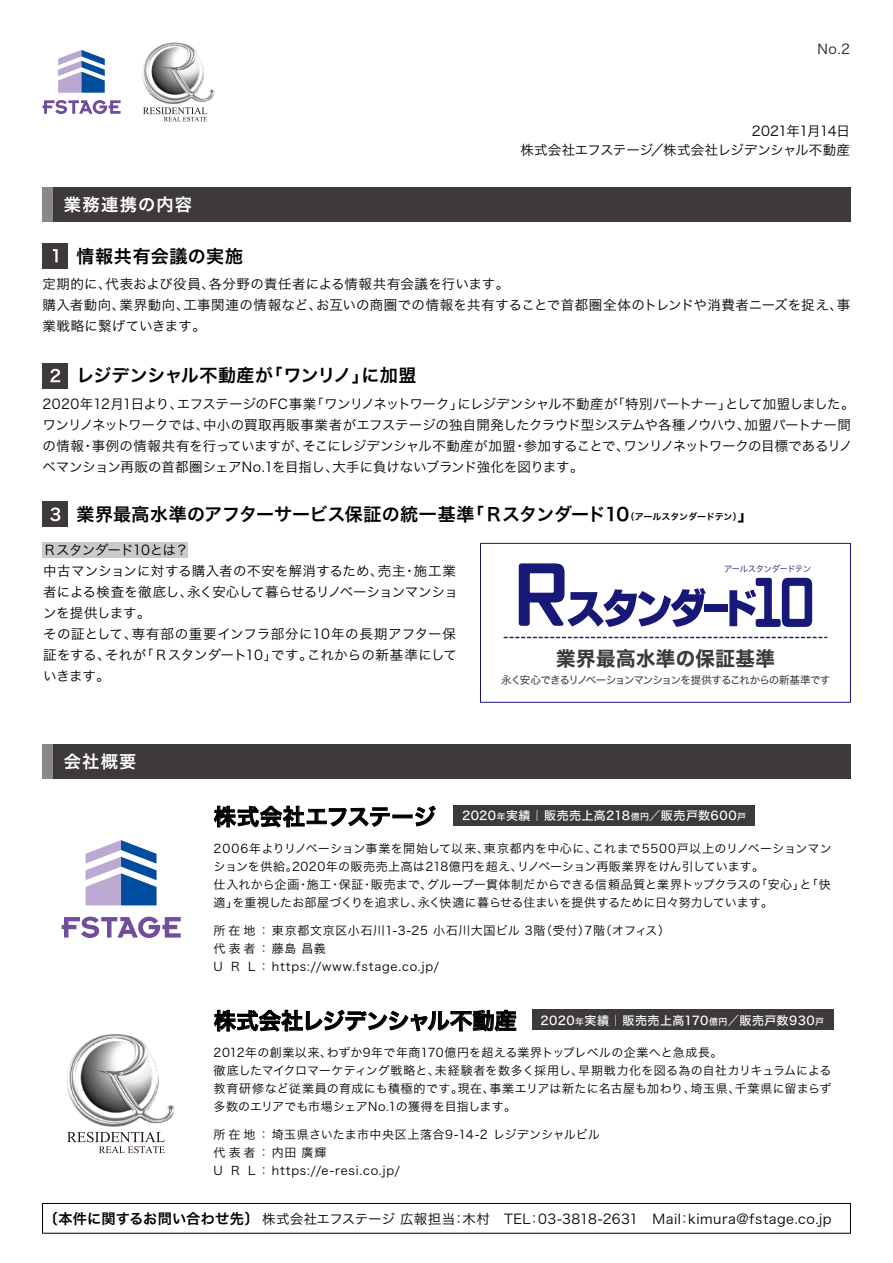
<style>
.page{position:relative;width:893px;height:1263px;background:#fff}
.page>*{position:absolute;margin:0;border:0;box-sizing:border-box;transform-origin:0 0}
.t1{font:22.5px "Hira Kaku Pro N W6";letter-spacing:-.015em;color:#000}
.t2{font:22.5px "Hira Kaku Pro N W6";letter-spacing:.005em;color:#000}
.t3{font:19.95px "Hira Kaku Std W7";letter-spacing:.025em;color:#3e3a39}
.t4{font:18px "Hira Kaku Pro N W6";color:#000}
.t5{font:18px "Hira Kaku Pro N W6";letter-spacing:.035em;color:#000}
.t6{font:17.25px "Hira Kaku Pro N W6";letter-spacing:.075em;color:#fff}
.t7{font:13.5px/21px "Hira Kaku Pro N W3";letter-spacing:-.005em;color:#000}
.t8{font:13.5px/21px "Hira Kaku Pro N W3";letter-spacing:.025em;color:#000}
.t9{font:13.5px "Hira Kaku Pro W3";letter-spacing:.02em;color:#000}
.t10{font:13.5px/19.5px "Hira Kaku Pro W3";letter-spacing:-.03em;color:#000;text-align:right}
.t11{font:13.5px "Hira Kaku Pro W3";color:#231815}
.t12{font:12px/18px "Hira Kaku Pro N W3";letter-spacing:.02em;color:#000}
.t13{font:12px/18px "Hira Kaku Pro N W3";letter-spacing:.06em;color:#000}
.t14{font:12px/18px "Hira Kaku Pro N W3";letter-spacing:.05em;color:#000}
.t15{font:12px "Hira Kaku Pro N W5";letter-spacing:.03em;color:#fff}
.t16{font:10.65px "Hira Kaku Std W4";letter-spacing:-.09em;color:#3e3a39}
.t17{font:8.55px "Hiragino UD Sans Std W3";letter-spacing:-.08em;color:#181878}
.s1{font-size:9px}
.s2{font-family:"Hira Kaku Pro N W2"}
.s3{font-family:"Hira Kaku Pro W6";font-size:14.25px}
</style>
<div class="page">
<div style="left:42px;top:1203px;width:809px;height:30px;border:1px solid #000"></div>
<div style="left:43px;top:188px;width:807px;height:34px;background:#3e3a39"></div>
<div style="left:43px;top:745px;width:807px;height:34px;background:#3e3a39"></div>
<div style="left:43px;top:745px;width:10px;height:34px;background:#898989"></div>
<svg style="left:62px;top:917px;width:119px;height:21px"></svg>
<svg style="left:86px;top:840px;width:71px;height:65px"></svg>
<div style="left:43px;top:243px;width:25px;height:25px;background:#3e3a39"></div>
<svg style="left:53px;top:249px;width:5px;height:13px"></svg>
<div style="left:43px;top:363px;width:25px;height:25px;background:#3e3a39"></div>
<svg style="left:50px;top:369px;width:10px;height:13px"></svg>
<div style="left:43px;top:502px;width:25px;height:25px;background:#3e3a39"></div>
<svg style="left:50px;top:507px;width:10px;height:14px"></svg>
<svg style="left:214px;top:806px;width:222px;height:21px"></svg>
<div style="left:453px;top:805px;width:302px;height:21px;background:#3e3a39"></div>
<div style="left:43px;top:188px;width:10px;height:34px;background:#898989"></div>
<div style="left:43px;top:542px;width:145px;height:16px;background:#c9caca"></div>
<svg style="left:43px;top:100px;width:78px;height:14px"></svg>
<svg style="left:58px;top:50px;width:47px;height:43px"></svg>
<img style="left:142px;top:43px;width:73px;height:61px">
<svg style="left:143px;top:107px;width:64px;height:14px"></svg>
<img style="left:67px;top:1034px;width:108px;height:93px">
<svg style="left:67px;top:1132px;width:98px;height:21px"></svg>
<svg style="left:214px;top:1009px;width:302px;height:23px"></svg>
<div style="left:532px;top:1009px;width:301px;height:21px;background:#3e3a39"></div>
<div style="left:480px;top:543px;width:371px;height:160px;border:1px solid #181878"></div>
<svg style="left:518px;top:563px;width:188px;height:64px"></svg>
<div style="left:704px;top:604px;width:24px;height:8px;background:#181878"></div>
<svg style="left:729px;top:577px;width:84px;height:50px"></svg>
<svg style="left:504px;top:637px;width:323px;height:1px"></svg>
<p class="t11" style="left:818px;top:37px;width:34px">No.2</p>
<p class="t6" style="left:64px;top:189px;width:130px">業務連携の内容</p>
<h3 class="t5" style="left:77px;top:240px;width:168px">情報共有会議の実施</h3>
<p class="t10" style="left:520px;top:120px;width:331px">2021年1月14日<br>株式会社エフステージ／株式会社レジデンシャル不動産</p>
<p class="t8" style="left:43px;top:272px;width:809px">定期的に、代表および役員、各分野の責任者による情報共有会議を行います。<br>購入者動向、業界動向、工事関連の情報など、お互いの商圏での情報を共有することで首都圏全体のトレンドや消費者ニーズを捉え、事業戦略に繋げていきます。</p>
<h3 class="t4" style="left:77px;top:359px;width:341px">レジデンシャル不動産が「ワンリノ」に加盟</h3>
<p class="t7" style="left:43px;top:392px;width:814px">2020年12月1日より、エフステージのFC事業「ワンリノネットワーク」にレジデンシャル不動産が「特別パートナー」として加盟しました。ワンリノネットワークでは、中小の買取再販事業者がエフステージの独自開発したクラウド型システムや各種ノウハウ、加盟パートナー間の情報・事例の情報共有を行っていますが、そこにレジデンシャル不動産が加盟・参加することで、ワンリノネットワークの目標であるリノベマンション再販の首都圏シェアNo.1を目指し、大手に負けないブランド強化を図ります。</p>
<h3 class="t4" style="left:77px;top:498px;width:680px">業界最高水準のアフターサービス保証の統一基準「Ｒスタンダード10<span class="s1">（アールスタンダードテン）</span>」</h3>
<p class="t7" style="left:43px;top:539px;width:416px">Ｒスタンダード10とは？<br>中古マンションに対する購入者の不安を解消するため、売主・施工業者による検査を徹底し、永く安心して暮らせるリノベーションマンションを提供します。<br>その証として、専有部の重要インフラ部分に10年の長期アフター保証をする、それが「Ｒスタンダート10」です。これからの新基準にしていきます。</p>
<p class="t6" style="left:64px;top:746px;width:74px">会社概要</p>
<p class="t17" style="left:724px;top:563px;width:89px">アールスタンダードテン</p>
<h2 class="t3" style="left:556px;top:643px;width:220px">業界最高水準の保証基準</h2>
<p class="t16" style="left:501px;top:672px;width:331px">永く安心できるリノベーションマンションを提供するこれからの新基準です</p>
<h1 class="t2" style="left:214px;top:796px;width:224px">株式会社エフステージ</h1>
<p class="t15" style="left:462px;top:805px;width:285px">2020<span class="s1">年</span>実績｜販売売上高218<span class="s1">億円</span><span class="s2">／</span>販売戸数600<span class="s1">戸</span></p>
<p class="t12" style="left:214px;top:838px;width:620px">2006年よりリノベーション事業を開始して以来、東京都内を中心に、これまで5500戸以上のリノベーションマンションを供給。2020年の販売売上高は218億円を超え、リノベーション再販業界をけん引しています。<br>仕入れから企画・施工・保証・販売まで、グループ一貫体制だからできる信頼品質と業界トップクラスの「安心」と「快適」を重視したお部屋づくりを追求し、永く快適に暮らせる住まいを提供するために日々努力しています。</p>
<p class="t13" style="left:214px;top:921px;width:458px">所在地：東京都文京区小石川1-3-25 小石川大国ビル 3階（受付）7階（オフィス）代表者：藤島 昌義<br>U R L：https://www.fstage.co.jp/</p>
<h1 class="t1" style="left:214px;top:1000px;width:305px">株式会社レジデンシャル不動産</h1>
<p class="t15" style="left:540px;top:1009px;width:285px">2020<span class="s1">年</span>実績｜販売売上高170<span class="s1">億円</span><span class="s2">／</span>販売戸数930<span class="s1">戸</span></p>
<p class="t12" style="left:214px;top:1042px;width:619px">2012年の創業以来、わずか9年で年商170億円を超える業界トップレベルの企業へと急成長。<br>徹底したマイクロマーケティング戦略と、未経験者を数多く採用し、早期戦力化を図る為の自社カリキュラムによる教育研修など従業員の育成にも積極的です。現在、事業エリアは新たに名古屋も加わり、埼玉県、千葉県に留まらず多数のエリアでも市場シェアNo.1の獲得を目指します。</p>
<p class="t14" style="left:214px;top:1125px;width:388px">所在地：埼玉県さいたま市中央区上落合9-14-2 レジデンシャルビル代表者：内田 廣輝<br>U R L：https://e-resi.co.jp/</p>
<p class="t9" style="left:44px;top:1207px;width:789px"><span class="s3">〔本件に関するお問い合わせ先〕</span> 株式会社エフステージ 広報担当：木村　TEL：03-3818-2631　Mail：kimura@fstage.co.jp</p>
</div>
